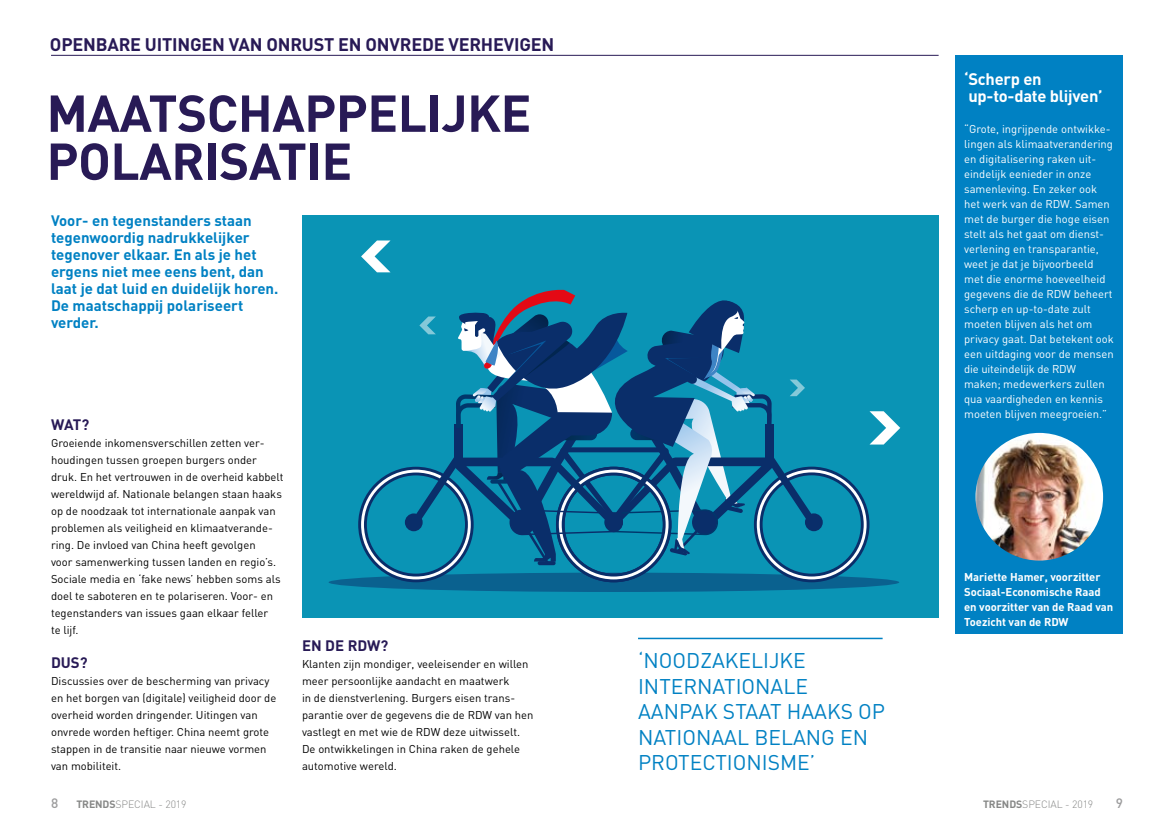
<style>
.page{position:relative;width:1174px;height:830px;background:#fff}
.page>*{position:absolute;margin:0;border:0;box-sizing:border-box;transform-origin:0 0}
.t1{font:700 51px/48px "DIN";letter-spacing:-.01em;color:#281a56}
.t2{font:21px/25.5px "DIN";color:#0081c3}
.Bovenkopje{font:700 18px "DIN";letter-spacing:-.01em;color:#281a56}
.Kader_kopje{font:700 16.5px/17px "DIN";letter-spacing:-.015em;color:#fff}
.RDWijzer_Inleiding_k{font:700 15px/17px "DIN";color:#0081c3}
.RDWijzer_Tussenkop{font:700 15px "DIN";color:#281a56}
.t3{font:500 13.5px "DIN";color:#9c9c9d}
.RDWijzer_Body{font:11.25px/17px "DIN";color:#000}
.Special_kader{font:11.25px/15px "DIN";color:#fff}
.Kader_naam{font:700 11.25px/15px "DIN";letter-spacing:-.005em;color:#fff}
.t4{font:300 10.5px "DIN";letter-spacing:-.01em;color:#868786}
.s1{font-weight:700}
</style>
<div class="page">
<div style="left:955px;top:55px;width:168px;height:579px;background:#0081c3"></div>
<hr style="left:51px;top:55px;width:887px;height:1px;background:#281a56">
<img style="left:975px;top:432px;width:128px;height:128px;border-radius:64px">
<div style="left:302px;top:215px;width:636px;height:402px;background:#0a94b5"></div>
<div style="left:328px;top:572px;width:571px;height:19px;background:#0a618f;border-radius:50%"></div>
<svg style="left:361px;top:240px;width:29px;height:32px"></svg>
<svg style="left:358px;top:289px;width:542px;height:293px"></svg>
<hr style="left:638px;top:637px;width:244px;height:2px;background:#0081c3">
<p class="Bovenkopje" style="left:50px;top:33px;width:506px">OPENBARE UITINGEN VAN ONRUST EN ONVREDE VERHEVIGEN</p>
<p class="t1" style="left:47px;top:87px;width:486px">MAATSCHAPPELIJKE<br>POLARISATIE</p>
<p class="RDWijzer_Inleiding_k" style="left:51px;top:211px;width:229px">Voor- en tegenstanders staan tegenwoordig nadrukkelijker tegenover elkaar. En als je het ergens niet mee eens bent, dan laat je dat luid en duidelijk horen.<br>De maatschappij polariseert verder.</p>
<p class="RDWijzer_Tussenkop" style="left:51px;top:414px;width:40px">WAT?</p>
<p class="RDWijzer_Body" style="left:51px;top:434px;width:234px">Groeiende inkomensverschillen zetten ver&shy;houdingen tussen groepen burgers onder druk. En het vertrouwen in de overheid kabbelt wereldwijd af. Nationale belangen staan haaks op de noodzaak tot internationale aanpak van problemen als veiligheid en klimaatverande&shy;ring. De invloed van China heeft gevolgen<br>voor samenwerking tussen landen en regio’s.<br>Sociale media en ‘fake news’ hebben soms als doel te saboteren en te polariseren. Voor- en tegenstanders van issues gaan elkaar feller<br>te lijf.</p>
<p class="RDWijzer_Tussenkop" style="left:51px;top:652px;width:38px">DUS?</p>
<p class="RDWijzer_Body" style="left:51px;top:672px;width:227px">Discussies over de bescherming van privacy en het borgen van (digitale) veiligheid door de overheid worden dringender. Uitingen van onvrede worden heftiger. China neemt grote stappen in de transitie naar nieuwe vormen van mobiliteit.</p>
<p class="RDWijzer_Tussenkop" style="left:302px;top:635px;width:88px">EN DE RDW?</p>
<p class="RDWijzer_Body" style="left:302px;top:655px;width:233px">Klanten zijn mondiger, veeleisender en willen meer persoonlijke aandacht en maatwerk<br>in de dienstverlening. Burgers eisen trans&shy;parantie over de gegevens die de RDW van hen vastlegt en met wie de RDW deze uitwisselt.<br>De ontwikkelingen in China raken de gehele automotive wereld.</p>
<h2 class="t2" style="left:638px;top:647px;width:249px">‘NOODZAKELIJKE<br>INTERNATIONALE<br>AANPAK STAAT HAAKS OP<br>NATIONAAL BELANG EN<br>PROTECTIONISME’</h2>
<p class="Kader_kopje" style="left:964px;top:70px;width:140px">‘Scherp en up-to-date blijven’</p>
<p class="Special_kader" style="left:964px;top:121px;width:151px">“Grote, ingrijpende ontwikke&shy;lingen als klimaatverandering en digitalisering raken uit&shy;eindelijk eenieder in onze samenleving. En zeker ook het werk van de RDW. Samen met de burger die hoge eisen stelt als het gaat om dienst&shy;verlening en transparantie, weet je dat je bijvoorbeeld met die enorme hoeveelheid gegevens die de RDW beheert scherp en up-to-date zult moeten blijven als het om privacy gaat. Dat betekent ook een uitdaging voor de mensen die uiteindelijk de RDW maken; medewerkers zullen qua vaardigheden en kennis moeten blijven meegroeien.”</p>
<p class="Kader_naam" style="left:964px;top:568px;width:151px">Mariette Hamer, voorzitter<br>Sociaal-Economische Raad en voorzitter van de Raad van<br>Toezicht van de RDW</p>
<p class="t3" style="left:51px;top:794px;width:9px">8</p>
<p class="t4" style="left:76px;top:797px;width:112px"><span class="s1">TRENDS</span>SPECIAL - 2019</p>
<p class="t4" style="left:983px;top:797px;width:112px"><span class="s1">TRENDS</span>SPECIAL - 2019</p>
<p class="t3" style="left:1115px;top:794px;width:9px">9</p>
</div>
